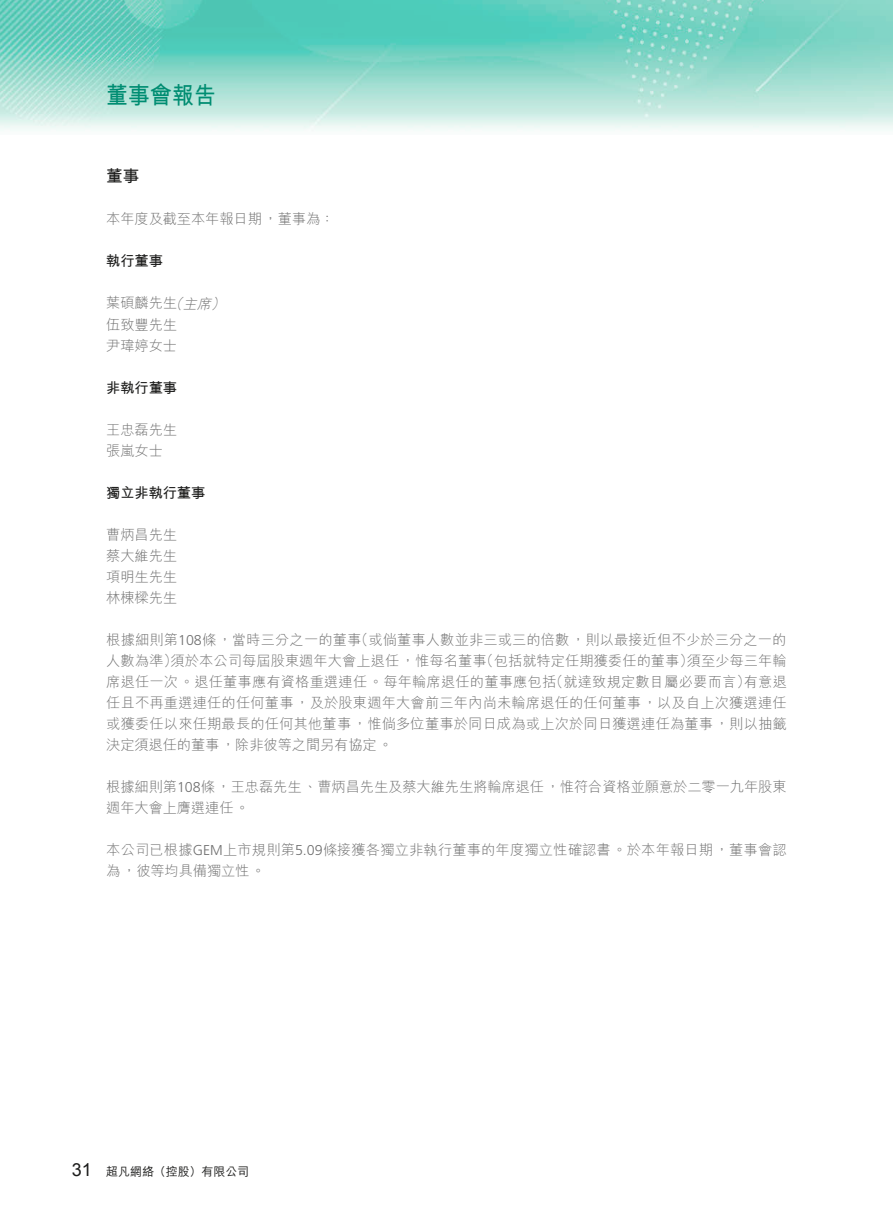
<style>
.page{position:relative;width:893px;height:1212px;background:#fff}
.page>*{position:absolute;margin:0;border:0;box-sizing:border-box;transform-origin:0 0}
.t1{font:700 24px "M Hei HK";letter-spacing:.015em;color:#008d72;scale:.9 1}
.t2{font:18px "Arial";color:#1c1c1b}
.t3{font:700 16.5px "M Hei HK";color:#1c1c1b}
.t4{font:300 14.25px/21px "M Hei HK";letter-spacing:.01em;color:#6f6f6f}
.t5{font:300 14.25px/21px "M Hei HK";letter-spacing:-.01em;color:#6f6f6f}
.t6{font:700 14.25px "M Hei HK";letter-spacing:-.01em;color:#1c1c1b}
.t7{font:italic 300 14.25px "M Hei HK";color:#6f6f6f}
.t8{font:500 12px "M Hei HK";letter-spacing:-.01em;color:#1c1c1b}
.s1{font-style:italic}
.s2{font-family:"Frutiger LT Std"}
</style>
<div class="page">
<img style="left:0;top:0;width:893px;height:131px">
<h1 class="t1" style="left:106px;top:78px;width:123px">董事會報告</h1>
<p class="t3" style="left:106px;top:164px;width:34px">董事</p>
<p class="t5" style="left:106px;top:208px;width:230px">本年度及截至本年報日期，董事為：</p>
<p class="t6" style="left:106px;top:251px;width:58px">執行董事</p>
<p class="t7" style="left:211px;top:293px;width:20px">(</p>
<p class="t4" style="left:106px;top:292px;width:111px">葉碩麟先生<span class="s1">主席</span></p>
<p class="t7" style="left:169px;top:293px;width:20px">（</p>
<p class="t5" style="left:106px;top:313px;width:72px">伍致豐先生尹瑋婷女士</p>
<p class="t6" style="left:106px;top:377px;width:72px">非執行董事</p>
<p class="t5" style="left:106px;top:418px;width:72px">王忠磊先生張嵐女士</p>
<p class="t6" style="left:106px;top:482px;width:101px">獨立非執行董事</p>
<p class="t4" style="left:106px;top:523px;width:72px;text-align:justify">曹炳昌先生蔡大維先生項明生先生林棟樑先生</p>
<p class="t4" style="left:354px;top:628px;width:434px">（或倘董事人數並非三或三的倍數，則以最接近但不少於三分之一的</p>
<p class="t4" style="left:106px;top:628px;width:257px">根據細則第<span class="s2">108</span>條，當時三分之一的董事</p>
<p class="t4" style="left:106px;top:649px;width:73px">人數為準）</p>
<p class="t4" style="left:479px;top:649px;width:216px">（包括就特定任期獲委任的董事）</p>
<p class="t4" style="left:171px;top:649px;width:318px">須於本公司每屆股東週年大會上退任，惟每名董事</p>
<p class="t4" style="left:687px;top:649px;width:102px">須至少每三年輪</p>
<p class="t4" style="left:549px;top:670px;width:203px">（就達致規定數目屬必要而言）</p>
<p class="t4" style="left:106px;top:670px;width:682px">席退任一次。退任董事應有資格重選連任。每年輪席退任的董事應包括<br>任且不再重選連任的任何董事，及於股東週年大會前三年內尚未輪席退任的任何董事，以及自上次獲選連任或獲委任以來任期最長的任何其他董事，惟倘多位董事於同日成為或上次於同日獲選連任為董事，則以抽籤決定須退任的董事，除非彼等之間另有協定。</p>
<p class="t4" style="left:106px;top:775px;width:682px">根據細則第<span class="s2">108</span>條，王忠磊先生、曹炳昌先生及蔡大維先生將輪席退任，惟符合資格並願意於二零一九年股東週年大會上膺選連任。</p>
<p class="t4" style="left:106px;top:838px;width:682px">本公司已根據<span class="s2">GEM</span>上市規則第<span class="s2">5.09</span>條接獲各獨立非執行董事的年度獨立性確認書。於本年報日期，董事會認為，彼等均具備獨立性。</p>
<p class="t4" style="left:744px;top:670px;width:45px">有意退</p>
<p class="t2" style="left:72px;top:1158px;width:21px">31</p>
<p class="t8" style="left:106px;top:1163px;width:144px">超凡網絡（控股）有限公司</p>
</div>
